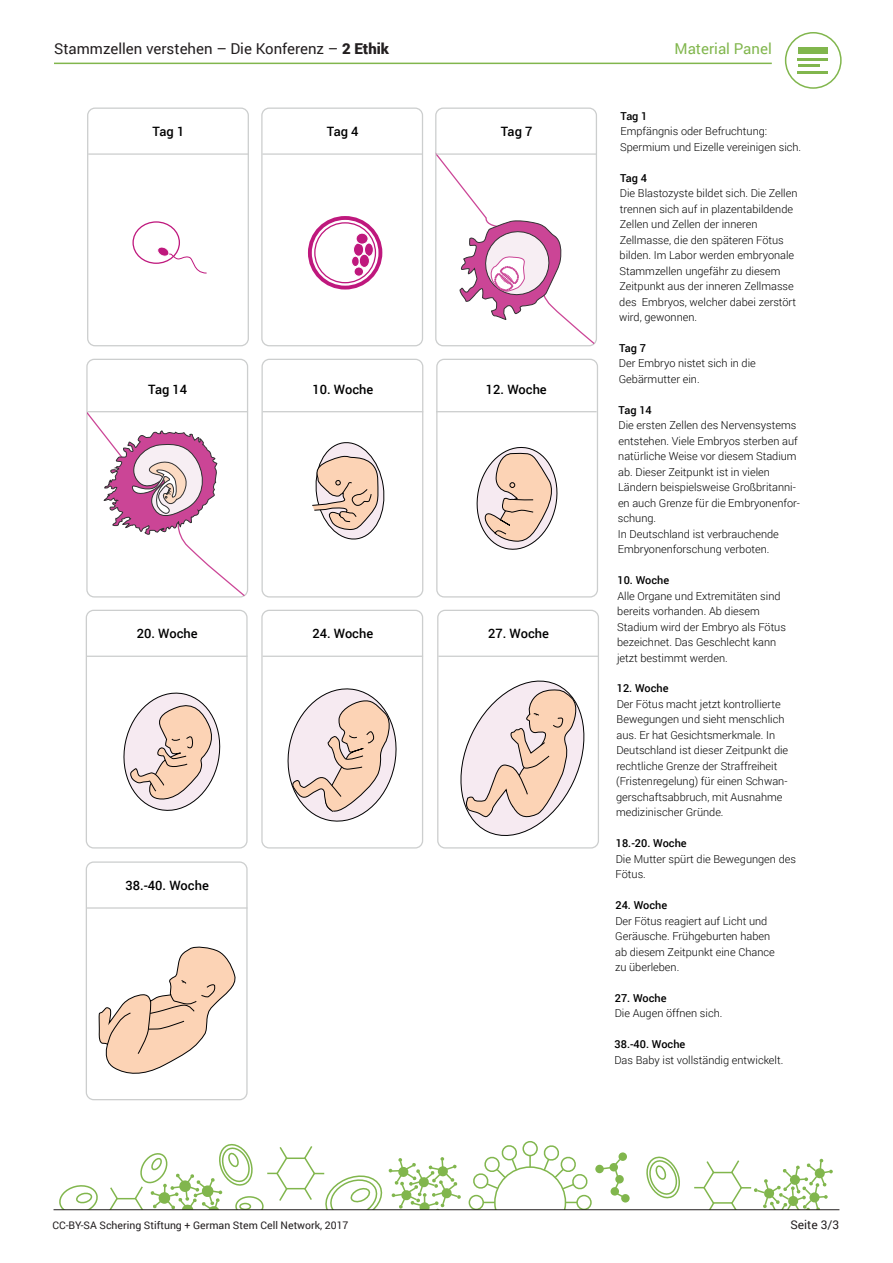
<style>
.page{position:relative;width:893px;height:1263px;background:#fff}
.page>*{position:absolute;margin:0;border:0;box-sizing:border-box;transform-origin:0 0}
.t1{font:15px "Roboto";color:#231f20}
.t2{font:15px "Roboto";color:#81b64d}
.t3{font:500 12.9px "Roboto";color:#000001}
.t4{font:12px "Roboto";color:#231f20}
.t5{font:300 10.95px/15.5px "Roboto";color:#000001}
.t6{font:500 10.95px "Roboto";color:#000001}
.t7{font:10.5px "Roboto";color:#231f20}
.s1{font-weight:900}
</style>
<div class="page">
<svg style="left:59px;top:1185px;width:39px;height:24px"></svg>
<div style="left:235px;top:1196px;width:29px;height:20px;border:2px solid #81b64d;border-radius:50%"></div>
<svg style="left:646px;top:1156px;width:34px;height:43px"></svg>
<div style="left:494px;top:1166px;width:72px;height:72px;border:2px solid #81b64d;border-radius:50%"></div>
<div style="left:522px;top:1141px;width:16px;height:15px;border:2px solid #81b64d;border-radius:50%"></div>
<svg style="left:529px;top:1156px;width:2px;height:11px"></svg>
<div style="left:576px;top:1195px;width:16px;height:15px;border:2px solid #81b64d;border-radius:50%"></div>
<svg style="left:565px;top:1202px;width:12px;height:1px"></svg>
<div style="left:469px;top:1195px;width:15px;height:15px;border:2px solid #81b64d;border-radius:50%"></div>
<svg style="left:483px;top:1202px;width:12px;height:1px"></svg>
<svg style="left:542px;top:1145px;width:46px;height:46px"></svg>
<svg style="left:473px;top:1145px;width:46px;height:46px"></svg>
<hr style="left:694px;top:1187px;width:57px;height:1px;background:#81b64d">
<svg style="left:702px;top:1160px;width:41px;height:49px"></svg>
<svg style="left:323px;top:1157px;width:138px;height:52px"></svg>
<svg style="left:754px;top:1159px;width:79px;height:50px"></svg>
<hr style="left:267px;top:1172px;width:57px;height:2px;background:#81b64d">
<svg style="left:275px;top:1146px;width:41px;height:55px"></svg>
<svg style="left:110px;top:1143px;width:144px;height:66px"></svg>
<div style="left:0;top:1210px;width:893px;height:53px;background:#fff"></div>
<hr style="left:54px;top:1209px;width:785px;height:1px;background:#231f20">
<div style="left:621px;top:1194px;width:9px;height:8px;background:#81b64d;border-radius:50%"></div>
<div style="left:595px;top:1165px;width:9px;height:8px;background:#81b64d;border-radius:50%"></div>
<div style="left:618px;top:1152px;width:9px;height:9px;background:#81b64d;border-radius:50%"></div>
<svg style="left:599px;top:1157px;width:27px;height:42px"></svg>
<hr style="left:54px;top:63px;width:718px;height:1px;background:#81b64d">
<div style="left:785px;top:32px;width:57px;height:57px;border:2px solid #81b64d;border-radius:50%"></div>
<div style="left:798px;top:47px;width:29px;height:7px;background:#81b64d"></div>
<hr style="left:798px;top:58px;width:30px;height:3px;background:#81b64d">
<hr style="left:798px;top:65px;width:21px;height:2px;background:#81b64d">
<hr style="left:798px;top:71px;width:30px;height:3px;background:#81b64d">
<div style="left:314px;top:222px;width:62px;height:61px;border:1px solid #bf187d;border-radius:50%"></div>
<div style="left:308px;top:216px;width:74px;height:73px;border:4px solid #bf187d;border-radius:50%"></div>
<div style="left:364px;top:243px;width:9px;height:13px;background:#bf187d;border-radius:50%"></div>
<div style="left:364px;top:243px;width:10px;height:14px;border:1px solid #fff;border-radius:50%"></div>
<div style="left:352px;top:256px;width:7px;height:10px;background:#bf187d;border-radius:50%"></div>
<div style="left:351px;top:256px;width:9px;height:11px;border:1px solid #fff;border-radius:50%"></div>
<div style="left:359px;top:254px;width:10px;height:13px;background:#bf187d;border-radius:50%"></div>
<div style="left:359px;top:254px;width:11px;height:14px;border:1px solid #fff;border-radius:50%"></div>
<div style="left:353px;top:243px;width:11px;height:13px;background:#bf187d;border-radius:50%"></div>
<div style="left:353px;top:243px;width:11px;height:14px;border:1px solid #fff;border-radius:50%"></div>
<div style="left:356px;top:233px;width:12px;height:11px;background:#bf187d;border-radius:50%"></div>
<div style="left:356px;top:233px;width:12px;height:11px;border:1px solid #fff;border-radius:50%"></div>
<div style="left:354px;top:267px;width:9px;height:9px;background:#bf187d;border-radius:50%"></div>
<div style="left:354px;top:267px;width:10px;height:9px;border:1px solid #fff;border-radius:50%"></div>
<div style="left:132px;top:221px;width:48px;height:43px;border:1px solid #bf187d;border-radius:50%"></div>
<svg style="left:157px;top:246px;width:50px;height:28px"></svg>
<div style="left:87px;top:108px;width:162px;height:238px;border:1px solid #cccece;border-radius:7px"></div>
<hr style="left:88px;top:153px;width:161px;height:2px;background:#cccece">
<div style="left:261px;top:108px;width:162px;height:238px;border:1px solid #cccece;border-radius:7px"></div>
<hr style="left:262px;top:153px;width:161px;height:2px;background:#cccece">
<svg style="left:410px;top:125px;width:187px;height:237px"></svg>
<svg style="left:459px;top:220px;width:103px;height:100px"></svg>
<hr style="left:436px;top:153px;width:161px;height:2px;background:#cccece">
<svg style="left:86px;top:366px;width:163px;height:232px"></svg>
<svg style="left:103px;top:431px;width:115px;height:105px"></svg>
<hr style="left:87px;top:411px;width:161px;height:1px;background:#cccece">
<div style="left:261px;top:359px;width:162px;height:238px;border:1px solid #cccece;border-radius:7px"></div>
<hr style="left:263px;top:411px;width:160px;height:1px;background:#cccece">
<div style="left:436px;top:359px;width:162px;height:238px;border:1px solid #cccece;border-radius:7px"></div>
<hr style="left:436px;top:411px;width:161px;height:1px;background:#cccece">
<svg style="left:312px;top:442px;width:73px;height:98px"></svg>
<svg style="left:476px;top:447px;width:82px;height:103px"></svg>
<div style="left:86px;top:610px;width:162px;height:238px;border:1px solid #cccece;border-radius:7px"></div>
<hr style="left:87px;top:656px;width:160px;height:1px;background:#cccece">
<div style="left:86px;top:861px;width:162px;height:239px;border:1px solid #cccece;border-radius:7px"></div>
<hr style="left:87px;top:907px;width:160px;height:2px;background:#cccece">
<svg style="left:123px;top:692px;width:98px;height:119px"></svg>
<div style="left:261px;top:610px;width:162px;height:238px;border:1px solid #cccece;border-radius:7px"></div>
<hr style="left:262px;top:656px;width:161px;height:1px;background:#cccece">
<div style="left:437px;top:610px;width:162px;height:238px;border:1px solid #cccece;border-radius:7px"></div>
<hr style="left:438px;top:656px;width:161px;height:1px;background:#cccece">
<svg style="left:287px;top:688px;width:110px;height:134px"></svg>
<svg style="left:460px;top:680px;width:125px;height:156px"></svg>
<svg style="left:98px;top:946px;width:138px;height:128px"></svg>
<h1 class="t1" style="left:54px;top:38px;width:337px">Stammzellen verstehen – Die Konferenz – <span class="s1">2 Ethik</span></h1>
<h1 class="t2" style="left:675px;top:38px;width:99px">Material Panel</h1>
<p class="t3" style="left:153px;top:122px;width:33px">Tag 1</p>
<p class="t3" style="left:327px;top:122px;width:33px">Tag 4</p>
<p class="t3" style="left:501px;top:122px;width:33px">Tag 7</p>
<p class="t3" style="left:148px;top:380px;width:41px">Tag 14</p>
<p class="t3" style="left:312px;top:380px;width:62px">10. Woche</p>
<p class="t3" style="left:486px;top:380px;width:62px">12. Woche</p>
<p class="t3" style="left:137px;top:624px;width:62px">20. Woche</p>
<p class="t3" style="left:125px;top:876px;width:85px">38.-40. Woche</p>
<p class="t3" style="left:312px;top:624px;width:62px">24. Woche</p>
<p class="t3" style="left:488px;top:624px;width:62px">27. Woche</p>
<p class="t6" style="left:620px;top:108px;width:28px">Tag 1</p>
<p class="t5" style="left:620px;top:123px;width:182px">Empfängnis oder Befruchtung:<br>Spermium und Eizelle vereinigen sich.</p>
<p class="t6" style="left:620px;top:170px;width:28px">Tag 4</p>
<p class="t5" style="left:619px;top:185px;width:180px">Die Blastozyste bildet sich. Die Zellen trennen sich auf in plazentabildende Zellen und Zellen der inneren Zellmasse, die den späteren Fötus bilden. Im Labor werden embryonale Stammzellen ungefähr zu diesem Zeitpunkt aus der inneren Zellmasse des Embryos, welcher dabei zerstört wird, gewonnen.</p>
<p class="t6" style="left:619px;top:340px;width:28px">Tag 7</p>
<p class="t5" style="left:619px;top:355px;width:139px">Der Embryo nistet sich in die<br>Gebärmutter ein.</p>
<p class="t6" style="left:619px;top:402px;width:35px">Tag 14</p>
<p class="t5" style="left:618px;top:417px;width:184px">Die ersten Zellen des Nervensystems entstehen. Viele Embryos sterben auf natürliche Weise vor diesem Stadium ab. Dieser Zeitpunkt ist in vielen<br>Ländern beispielsweise Großbritanni&shy;en auch Grenze für die Embryonenfor&shy;schung.<br>In Deutschland ist verbrauchende<br>Embryonenforschung verboten.</p>
<p class="t6" style="left:617px;top:572px;width:53px">10. Woche</p>
<p class="t5" style="left:617px;top:588px;width:170px">Alle Organe und Extremitäten sind bereits vorhanden. Ab diesem<br>Stadium wird der Embryo als Fötus bezeichnet. Das Geschlecht kann jetzt bestimmt werden.</p>
<p class="t6" style="left:617px;top:681px;width:53px">12. Woche</p>
<p class="t5" style="left:616px;top:696px;width:174px">Der Fötus macht jetzt kontrollierte Bewegungen und sieht menschlich aus. Er hat Gesichtsmerkmale. In Deutschland ist dieser Zeitpunkt die rechtliche Grenze der Straffreiheit (Fristenregelung) für einen Schwan&shy;gerschaftsabbruch, mit Ausnahme medizinischer Gründe.</p>
<p class="t6" style="left:616px;top:836px;width:72px">18.-20. Woche</p>
<p class="t5" style="left:616px;top:851px;width:182px">Die Mutter spürt die Bewegungen des<br>Fötus.</p>
<p class="t6" style="left:615px;top:897px;width:53px">24. Woche</p>
<p class="t5" style="left:615px;top:912px;width:161px">Der Fötus reagiert auf Licht und<br>Geräusche. Frühgeburten haben ab diesem Zeitpunkt eine Chance zu überleben.</p>
<p class="t6" style="left:615px;top:990px;width:53px">27. Woche</p>
<p class="t5" style="left:615px;top:1005px;width:109px">Die Augen öffnen sich.</p>
<p class="t6" style="left:615px;top:1037px;width:72px">38.-40. Woche</p>
<p class="t5" style="left:614px;top:1052px;width:170px">Das Baby ist vollständig entwickelt.</p>
<p class="t7" style="left:52px;top:1218px;width:298px">CC-BY-SA Schering Stiftung + German Stem Cell Network, 2017</p>
<p class="t4" style="left:790px;top:1216px;width:50px">Seite 3/3</p>
</div>
